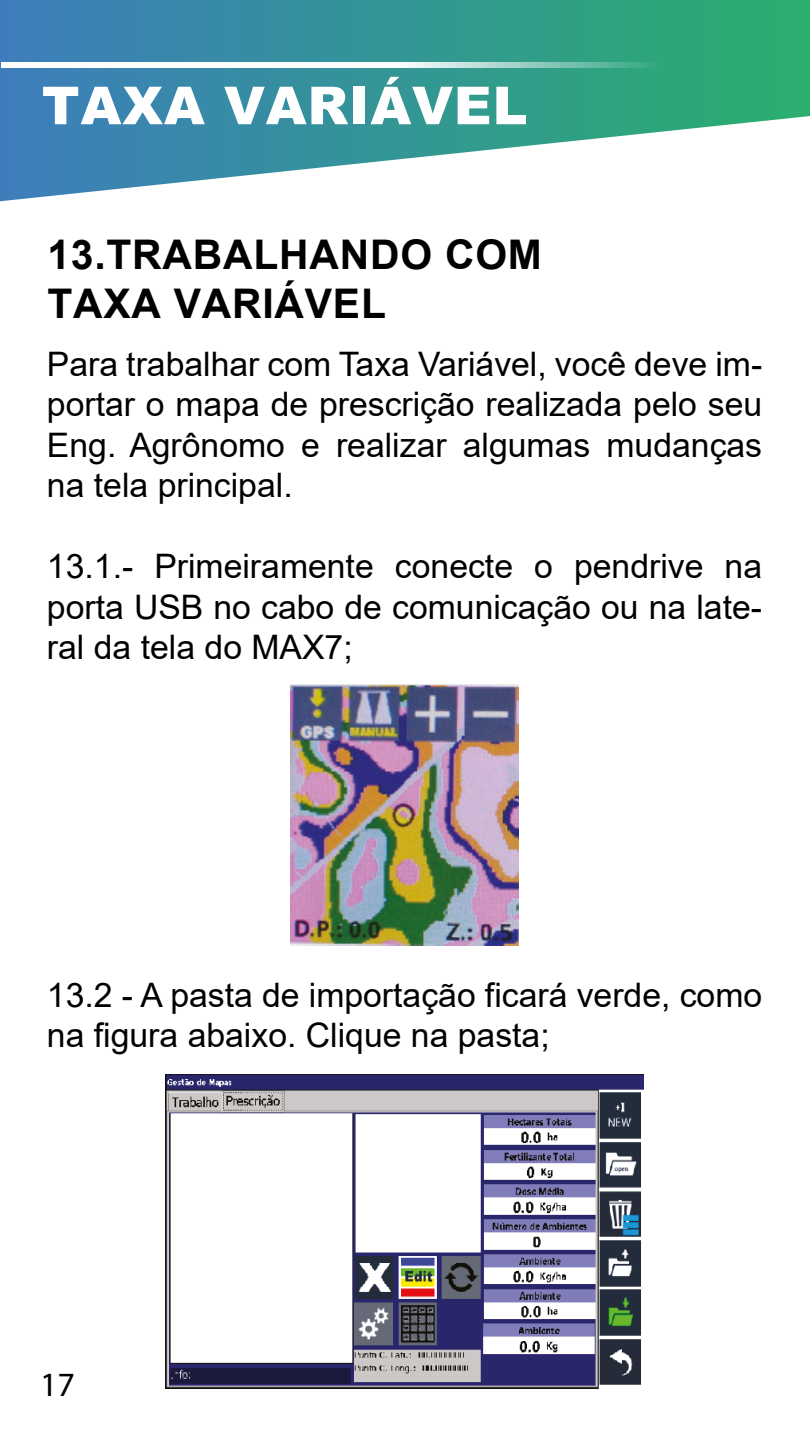
<style>
.page{position:relative;width:810px;height:1440px;background:#fff}
.page>*{position:absolute;margin:0;border:0;box-sizing:border-box;transform-origin:0 0}
.t1{font:900 52.43px "Arial";letter-spacing:.02em;color:#fff}
.t2{font:700 40.88px/49.1px "Arial";letter-spacing:.02em;color:#000}
.t3{font:34.05px "Myriad Pro";color:#000}
.t4{font:33.75px/40.5px "Arial";color:#000;text-align:justify}
</style>
<div class="page">
<svg style="left:0;top:0;width:810px;height:201px"></svg>
<svg style="left:2px;top:63px;width:656px;height:5px"></svg>
<img style="left:291px;top:684px;width:228px;height:261px">
<img style="left:166px;top:1075px;width:477px;height:313px">
<h1 class="t1" style="left:42px;top:67px;width:487px">TAXA VARIÁVEL</h1>
<p class="t2" style="left:47px;top:231px;width:496px">13.TRABALHANDO COM<br>TAXA VARIÁVEL</p>
<p class="t4" style="left:47px;top:344px;width:717px">Para trabalhar com Taxa Variável, você deve im&shy;portar o mapa de prescrição realizada pelo seu Eng. Agrônomo e realizar algumas mudanças na tela principal.</p>
<p class="t4" style="left:47px;top:546px;width:717px">13.1.- Primeiramente conecte o pendrive na porta USB no cabo de comunicação ou na late&shy;ral da tela do MAX7;</p>
<p class="t4" style="left:47px;top:975px;width:717px">13.2 - A pasta de importação ficará verde, como na figura abaixo. Clique na pasta;</p>
<p class="t3" style="left:40px;top:1364px;width:36px">17</p>
</div>
